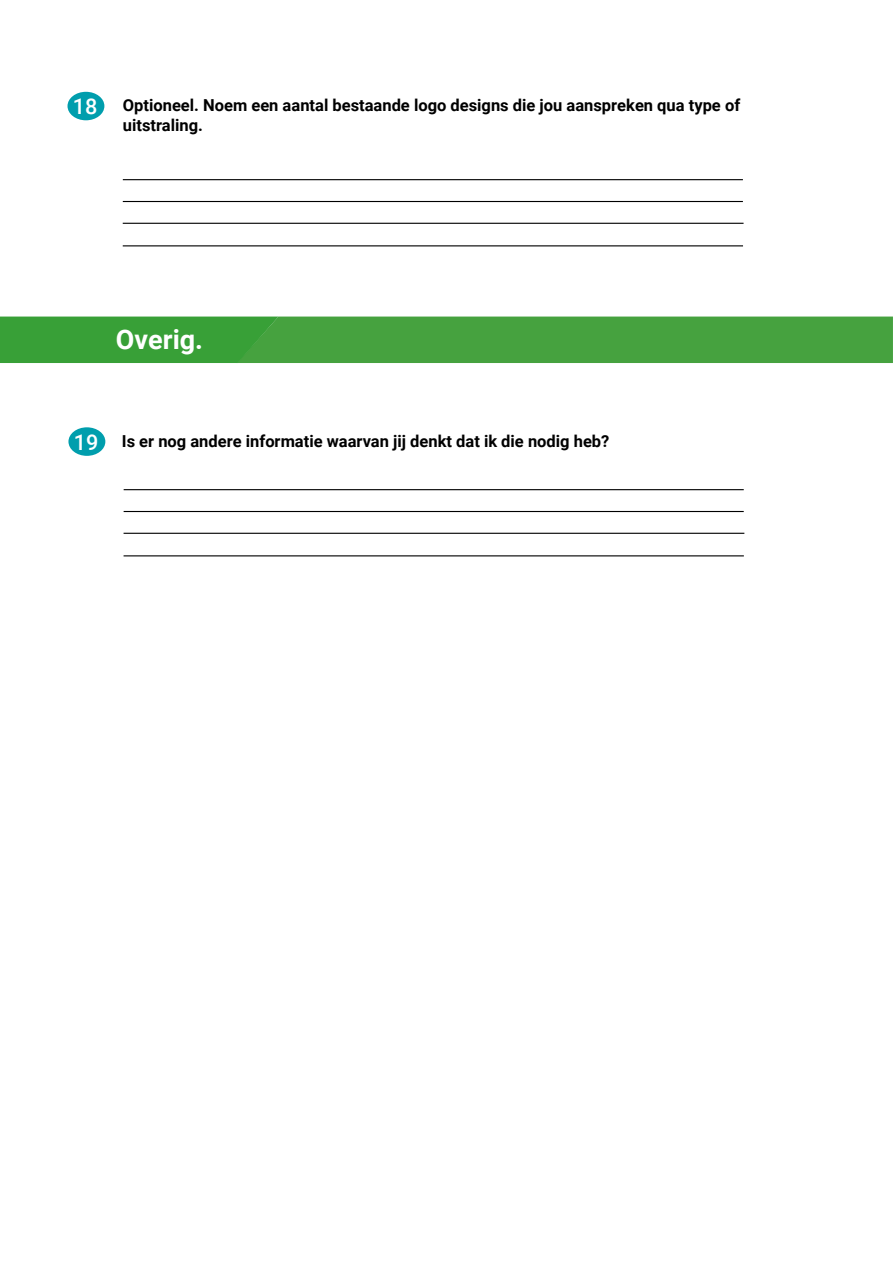
<style>
.page{position:relative;width:893px;height:1263px;background:#fff}
.page>*{position:absolute;margin:0;border:0;box-sizing:border-box;transform-origin:0 0}
.t1{font:700 27px "Roboto";color:#fff}
.t2{font:500 21.6px "Roboto";color:#fff}
.t3{font:700 16.5px/19.8px "Roboto";color:#000}
.s1{font-weight:500;font-size:21.6px;color:#fff}
</style>
<div class="page">
<div style="left:68px;top:92px;width:36px;height:28px;background:#009ead;border-radius:50%"></div>
<div style="left:68px;top:427px;width:37px;height:29px;background:#009ead;border-radius:50%"></div>
<svg style="left:0;top:317px;width:893px;height:46px;background:#41a13c"></svg>
<hr style="left:123px;top:179px;width:620px;height:1px;background:#000">
<hr style="left:123px;top:201px;width:620px;height:1px;background:#000">
<hr style="left:123px;top:223px;width:620px;height:1px;background:#000">
<hr style="left:123px;top:245px;width:620px;height:1px;background:#000">
<hr style="left:124px;top:489px;width:620px;height:1px;background:#000">
<hr style="left:124px;top:511px;width:620px;height:1px;background:#000">
<hr style="left:124px;top:533px;width:620px;height:1px;background:#000">
<hr style="left:124px;top:555px;width:620px;height:1px;background:#000">
<h2 class="t2" style="left:73px;top:92px;width:26px">18</h2>
<p class="t3" style="left:123px;top:94px;width:619px">Optioneel. Noem een aantal bestaande logo designs die jou aanspreken qua type of uitstraling.</p>
<h1 class="t1" style="left:116px;top:321px;width:89px">Overig.</h1>
<p class="t3" style="left:74px;top:431px;width:537px"><span class="s1">19</span> Is er nog andere informatie waarvan jij denkt dat ik die nodig heb?</p>
</div>
